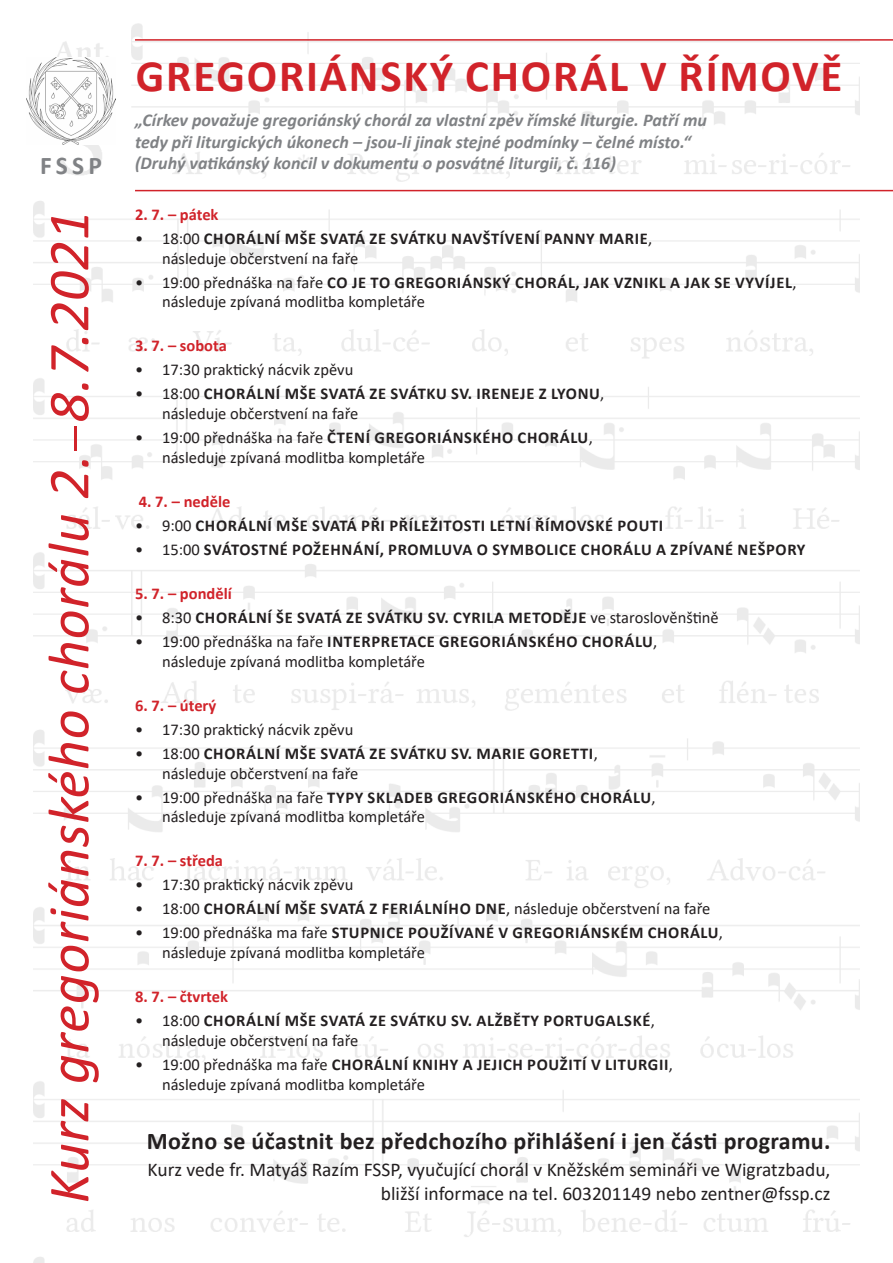
<style>
.page{position:relative;width:893px;height:1263px;background:#fff}
.page>*{position:absolute;margin:0;border:0;box-sizing:border-box;transform-origin:0 0}
.t1{font:italic 58.5px "Calibri";letter-spacing:.01em;color:#d1232a}
.t2{font:700 45px "Calibri";letter-spacing:.04em;color:#d1232a}
.t3{font:700 25.5px "Calibri";color:#808285}
.t4{font:700 24px "Calibri";letter-spacing:.015em;color:#231f20}
.t5{font:19.5px/23.4px "Calibri";color:#231f20;text-align:right}
.t6{font:italic 700 18px/21.6px "Calibri";color:#808285}
.t7{font:16.5px/19.8px "Calibri";color:#231f20}
.t8{font:700 16.5px/19.8px "Calibri";letter-spacing:.04em;color:#231f20}
.t9{font:700 16.5px "Calibri";color:#d1232a}
.s1{font-family:"Minion Pro";font-style:normal}
.s2{font-weight:400}
.s3{font-weight:700}
</style>
<div class="page">
<img style="left:34px;top:23px;width:825px;height:1240px">
<hr style="left:135px;top:190px;width:758px;height:1px;background:#d1232a">
<hr style="left:135px;top:39px;width:758px;height:2px;background:#d1232a">
<img style="left:27px;top:57px;width:88px;height:87px">
<p class="t3" style="left:40px;top:147px;width:64px">FSSP</p>
<p class="t1" style="left:28px;top:1203px;width:994px;rotate:-90deg">Kurz gregoriánského chorálu 2.<span class="s1">–</span>8.7.2021</p>
<p class="t2" style="left:136px;top:44px;width:708px">GREGORIÁNSKÝ CHORÁL V ŘÍMOVĚ</p>
<p class="t6" style="left:135px;top:109px;width:573px">„Církev považuje gregoriánský chorál za vlastní zpěv římské liturgie. Patří mu tedy při liturgických úkonech – jsou-li jinak stejné podmínky – čelné místo.“ (Druhý vatikánský koncil v dokumentu o posvátné liturgii, č. 116)</p>
<p class="t9" style="left:135px;top:203px;width:85px">2. 7. – pátek</p>
<p class="t8" style="left:162px;top:228px;width:492px;text-indent:-27px"><span class="s2">• 18:00</span> CHORÁLNÍ MŠE SVATÁ ZE SVÁTKU NAVŠTÍVENÍ PANNY MARIE<span class="s2">, následuje občerstvení na faře</span></p>
<p class="t7" style="left:162px;top:272px;width:636px;text-indent:-27px">• 19:00 přednáška na faře <span class="s3">CO JE TO GREGORIÁNSKÝ CHORÁL, JAK VZNIKL A JAK SE VYVÍJEL</span>, následuje zpívaná modlitba kompletáře</p>
<p class="t9" style="left:135px;top:334px;width:93px">3. 7. – sobota</p>
<p class="t7" style="left:135px;top:360px;width:220px">• 17:30 praktický nácvik zpěvu</p>
<p class="t8" style="left:162px;top:384px;width:444px;text-indent:-27px"><span class="s2">• 18:00</span> CHORÁLNÍ MŠE SVATÁ ZE SVÁTKU SV. IRENEJE Z LYONU<span class="s2">, následuje občerstvení na faře</span></p>
<p class="t7" style="left:162px;top:427px;width:432px;text-indent:-27px">• 19:00 přednáška na faře <span class="s3">ČTENÍ GREGORIÁNSKÉHO CHORÁLU</span>, následuje zpívaná modlitba kompletáře</p>
<p class="t9" style="left:139px;top:490px;width:93px">4. 7. – neděle</p>
<p class="t8" style="left:135px;top:515px;width:530px"><span class="s2">• 9:00</span> CHORÁLNÍ MŠE SVATÁ PŘI PŘÍLEŽITOSTI LETNÍ ŘÍMOVSKÉ POUTI</p>
<p class="t8" style="left:135px;top:539px;width:672px"><span class="s2">• 15:00</span> SVÁTOSTNÉ POŽEHNÁNÍ, PROMLUVA O SYMBOLICE CHORÁLU A ZPÍVANÉ NEŠPORY</p>
<p class="t9" style="left:135px;top:582px;width:98px">5. 7. – pondělí</p>
<p class="t8" style="left:135px;top:607px;width:585px"><span class="s2">• 8:30</span> CHORÁLNÍ ŠE SVATÁ ZE SVÁTKU SV. CYRILA METODĚJE <span class="s2">ve staroslověnštině</span></p>
<p class="t7" style="left:162px;top:631px;width:497px;text-indent:-27px">• 19:00 přednáška na faře <span class="s3">INTERPRETACE GREGORIÁNSKÉHO CHORÁLU</span>, následuje zpívaná modlitba kompletáře</p>
<p class="t9" style="left:135px;top:693px;width:83px">6. 7. – úterý</p>
<p class="t7" style="left:135px;top:719px;width:220px">• 17:30 praktický nácvik zpěvu</p>
<p class="t8" style="left:162px;top:743px;width:437px;text-indent:-27px"><span class="s2">• 18:00</span> CHORÁLNÍ MŠE SVATÁ ZE SVÁTKU SV. MARIE GORETTI<span class="s2">, následuje občerstvení na faře</span></p>
<p class="t7" style="left:162px;top:787px;width:495px;text-indent:-27px">• 19:00 přednáška na faře <span class="s3">TYPY SKLADEB GREGORIÁNSKÉHO CHORÁLU</span>, následuje zpívaná modlitba kompletáře</p>
<p class="t9" style="left:135px;top:849px;width:90px">7. 7. – středa</p>
<p class="t7" style="left:135px;top:874px;width:220px">• 17:30 praktický nácvik zpěvu</p>
<p class="t7" style="left:135px;top:899px;width:577px">• 18:00 <span class="s3">CHORÁLNÍ MŠE SVATÁ Z FERIÁLNÍHO DNE</span>, následuje občerstvení na faře</p>
<p class="t7" style="left:162px;top:923px;width:563px;text-indent:-27px">• 19:00 přednáška ma faře <span class="s3">STUPNICE POUŽÍVANÉ V GREGORIÁNSKÉM CHORÁLU</span>, následuje zpívaná modlitba kompletáře</p>
<p class="t9" style="left:135px;top:985px;width:94px">8. 7. – čtvrtek</p>
<p class="t8" style="left:162px;top:1010px;width:494px;text-indent:-27px"><span class="s2">• 18:00</span> CHORÁLNÍ MŠE SVATÁ ZE SVÁTKU SV. ALŽBĚTY PORTUGALSKÉ<span class="s2">, následuje občerstvení na faře</span></p>
<p class="t7" style="left:162px;top:1054px;width:512px;text-indent:-27px">• 19:00 přednáška ma faře <span class="s3">CHORÁLNÍ KNIHY A JEJICH POUŽITÍ V LITURGII</span>, následuje zpívaná modlitba kompletáře</p>
<p class="t4" style="left:147px;top:1124px;width:685px">Možno se účastnit bez předchozího přihlášení i jen části programu.</p>
<p class="t5" style="left:148px;top:1158px;width:684px">Kurz vede fr. Matyáš Razím FSSP, vyučující chorál v Kněžském semináři ve Wigratzbadu, bližší informace na tel. 603201149 nebo zentner@fssp.cz</p>
</div>
